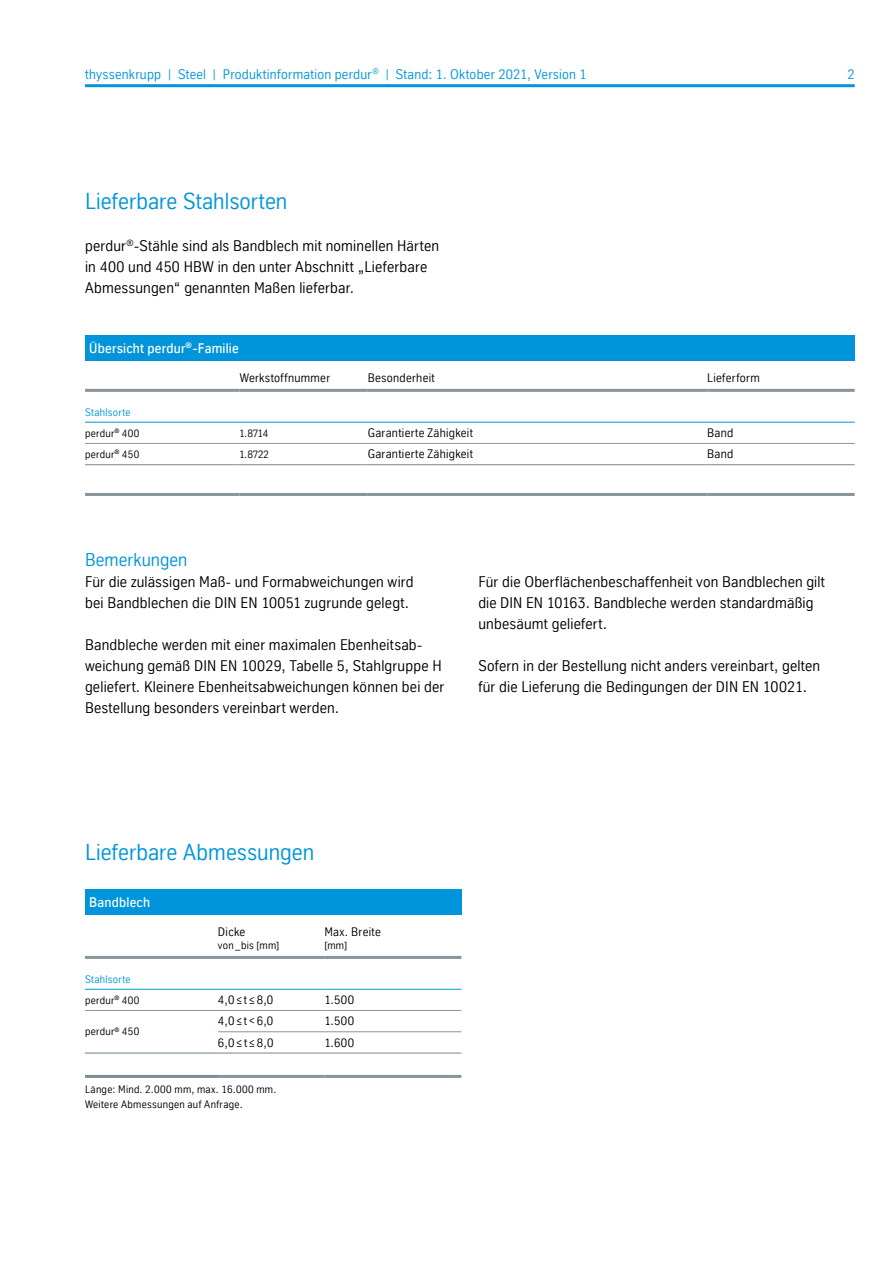
<style>
.page{position:relative;width:893px;height:1263px;background:#fff}
.page>*{position:absolute;margin:0;border:0;box-sizing:border-box;transform-origin:0 0}
.t1{font:22.5px "TK Type";letter-spacing:.005em;color:#0095db}
.t2{font:18px "TK Type";letter-spacing:.005em;color:#0095db}
.t3{font:15px/21px "TK Type";letter-spacing:.015em;color:#000}
.t4{font:13.5px "TK Type";letter-spacing:.02em;color:#0095db}
.t5{font:500 13.5px "TK Type";letter-spacing:.015em;color:#fff}
.t6{font:12px "TK Type";letter-spacing:.025em;color:#000}
.t7{font:10.5px/15px "TK Type";letter-spacing:.025em;color:#000}
.t8{font:10.5px/20.9px "TK Type";letter-spacing:.03em;color:#0095db}
.s1{color:#000}
</style>
<div class="page">
<hr style="left:85px;top:84px;width:770px;height:3px;background:#0095db">
<div style="left:85px;top:335px;width:770px;height:25px;background:#0095db"></div>
<hr style="left:85px;top:493px;width:155px;height:3px;background:#89959c">
<hr style="left:240px;top:493px;width:128px;height:3px;background:#89959c">
<hr style="left:368px;top:493px;width:339px;height:3px;background:#89959c">
<hr style="left:707px;top:493px;width:148px;height:3px;background:#89959c">
<hr style="left:85px;top:422px;width:155px;height:1px;background:#0095db">
<hr style="left:240px;top:422px;width:128px;height:1px;background:#0095db">
<hr style="left:368px;top:422px;width:339px;height:1px;background:#0095db">
<hr style="left:707px;top:422px;width:148px;height:1px;background:#0095db">
<hr style="left:85px;top:443px;width:155px;height:1px;background:#89959c">
<hr style="left:240px;top:443px;width:128px;height:1px;background:#89959c">
<hr style="left:368px;top:443px;width:339px;height:1px;background:#89959c">
<hr style="left:707px;top:443px;width:148px;height:1px;background:#89959c">
<hr style="left:85px;top:464px;width:155px;height:1px;background:#89959c">
<hr style="left:240px;top:464px;width:128px;height:1px;background:#89959c">
<hr style="left:368px;top:464px;width:339px;height:1px;background:#89959c">
<hr style="left:707px;top:464px;width:148px;height:1px;background:#89959c">
<hr style="left:85px;top:389px;width:155px;height:3px;background:#89959c">
<hr style="left:240px;top:389px;width:128px;height:3px;background:#89959c">
<hr style="left:368px;top:389px;width:339px;height:3px;background:#89959c">
<hr style="left:707px;top:389px;width:148px;height:3px;background:#89959c">
<div style="left:85px;top:889px;width:376px;height:26px;background:#0095db"></div>
<hr style="left:218px;top:1010px;width:106px;height:1px;background:#89959c">
<hr style="left:324px;top:1010px;width:137px;height:1px;background:#89959c">
<hr style="left:85px;top:989px;width:133px;height:1px;background:#0095db">
<hr style="left:218px;top:989px;width:106px;height:1px;background:#0095db">
<hr style="left:324px;top:989px;width:137px;height:1px;background:#0095db">
<hr style="left:85px;top:956px;width:133px;height:3px;background:#89959c">
<hr style="left:218px;top:956px;width:106px;height:3px;background:#89959c">
<hr style="left:324px;top:956px;width:137px;height:3px;background:#89959c">
<hr style="left:85px;top:1010px;width:133px;height:1px;background:#89959c">
<hr style="left:218px;top:1075px;width:106px;height:3px;background:#89959c">
<hr style="left:324px;top:1075px;width:137px;height:3px;background:#89959c">
<hr style="left:85px;top:1075px;width:133px;height:3px;background:#7c8d97">
<hr style="left:218px;top:1031px;width:106px;height:1px;background:#89959c">
<hr style="left:324px;top:1031px;width:137px;height:1px;background:#89959c">
<hr style="left:218px;top:1052px;width:106px;height:1px;background:#89959c">
<hr style="left:324px;top:1052px;width:137px;height:1px;background:#89959c">
<hr style="left:85px;top:1052px;width:133px;height:1px;background:#7c8d97">
<p class="t4" style="left:85px;top:66px;width:503px">thyssenkrupp | Steel | Produktinformation perdur<sup>®</sup> | Stand: 1. Oktober 2021, Version 1</p>
<p class="t4" style="left:847px;top:66px;width:9px">2</p>
<h1 class="t1" style="left:85px;top:188px;width:204px">Lieferbare Stahlsorten</h1>
<p class="t3" style="left:85px;top:235px;width:356px">perdur<sup>®</sup>-Stähle sind als Bandblech mit nominellen Härten in 400 und 450 HBW in den unter Abschnitt „Lieferbare<br>Abmessungen“ genannten Maßen lieferbar.</p>
<p class="t5" style="left:89px;top:340px;width:151px">Übersicht perdur<sup>®</sup>-Familie</p>
<p class="t8" style="left:85px;top:402px;width:56px">Stahlsorte <span class="s1">perdur</span><sup>®</sup> <span class="s1">400</span></p>
<p class="t6" style="left:240px;top:371px;width:92px">Werkstoffnummer</p>
<p class="t6" style="left:368px;top:371px;width:68px">Besonderheit</p>
<p class="t6" style="left:707px;top:371px;width:54px">Lieferform</p>
<p class="t7" style="left:240px;top:425px;width:30px">1.8714</p>
<p class="t6" style="left:368px;top:426px;width:107px">Garantierte Zähigkeit</p>
<p class="t6" style="left:707px;top:426px;width:28px">Band</p>
<p class="t7" style="left:85px;top:447px;width:56px">perdur<sup>®</sup> 450</p>
<p class="t7" style="left:240px;top:447px;width:31px">1.8722</p>
<p class="t6" style="left:368px;top:447px;width:107px">Garantierte Zähigkeit</p>
<p class="t6" style="left:707px;top:447px;width:28px">Band</p>
<p class="t2" style="left:85px;top:550px;width:104px">Bemerkungen</p>
<p class="t3" style="left:85px;top:571px;width:330px">Für die zulässigen Maß- und Formabweichungen wird bei Bandblechen die DIN EN 10051 zugrunde gelegt.</p>
<p class="t3" style="left:85px;top:634px;width:361px">Bandbleche werden mit einer maximalen Ebenheitsab&shy;weichung gemäß DIN EN 10029, Tabelle 5, Stahlgruppe H geliefert. Kleinere Ebenheitsabweichungen können bei der Bestellung besonders vereinbart werden.</p>
<p class="t3" style="left:478px;top:571px;width:348px">Für die Oberflächenbeschaffenheit von Bandblechen gilt die DIN EN 10163. Bandbleche werden standardmäßig unbesäumt geliefert.</p>
<p class="t3" style="left:478px;top:655px;width:343px">Sofern in der Bestellung nicht anders vereinbart, gelten für die Lieferung die Bedingungen der DIN EN 10021.</p>
<h1 class="t1" style="left:85px;top:839px;width:231px">Lieferbare Abmessungen</h1>
<p class="t5" style="left:89px;top:894px;width:62px">Bandblech</p>
<p class="t6" style="left:218px;top:925px;width:29px">Dicke</p>
<p class="t6" style="left:324px;top:925px;width:58px">Max. Breite</p>
<p class="t7" style="left:218px;top:938px;width:63px">von_bis [mm]</p>
<p class="t7" style="left:324px;top:938px;width:24px">[mm]</p>
<p class="t8" style="left:85px;top:969px;width:56px">Stahlsorte <span class="s1">perdur</span><sup>®</sup> <span class="s1">400</span></p>
<p class="t6" style="left:218px;top:993px;width:57px">4,0 ≤ t ≤ 8,0</p>
<p class="t6" style="left:324px;top:993px;width:31px">1.500</p>
<p class="t6" style="left:218px;top:1014px;width:57px">4,0 ≤ t &lt; 6,0</p>
<p class="t6" style="left:324px;top:1014px;width:31px">1.500</p>
<p class="t6" style="left:218px;top:1036px;width:57px">6,0 ≤ t ≤ 8,0</p>
<p class="t6" style="left:324px;top:1036px;width:31px">1.600</p>
<p class="t7" style="left:85px;top:1081px;width:193px">Länge: Mind. 2.000 mm, max. 16.000 mm.<br>Weitere Abmessungen auf Anfrage.</p>
<p class="t7" style="left:85px;top:1024px;width:56px">perdur<sup>®</sup> 450</p>
</div>
